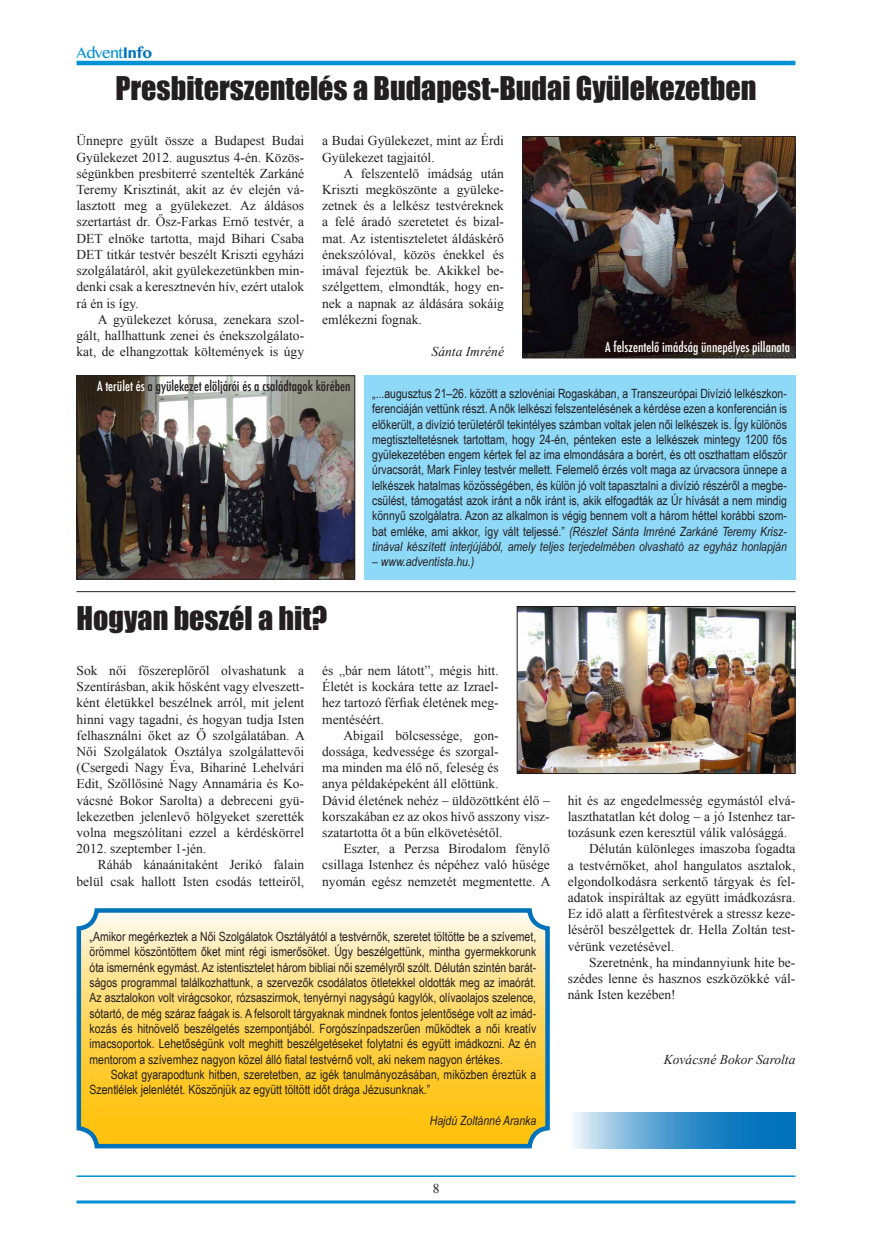
<style>
.page{position:relative;width:872px;height:1242px;background:#fff}
.page>*{position:absolute;margin:0;border:0;box-sizing:border-box;transform-origin:0 0}
.t1{font:30px "Impact";color:#231f20}
.t2{font:15px "Bangla MN";letter-spacing:-.03em;color:#0090d5}
.t3{font:13.5px/16.2px "Times New Roman";color:#231f20;text-align:justify}
.t4{font:500 condensed 13.5px "Futura";color:#231f20}
.t5{font:500 condensed 13.5px "Futura";color:#fff}
.t6{font:italic 13.5px "Times New Roman";color:#231f20}
.t7{font:12.75px/15.3px "Arial Narrow";color:#231f20;text-align:justify}
.t8{font:italic 12.75px "Arial Narrow";color:#231f20}
.s1{font-weight:700;color:#0072bc}
.s2{color:#fff}
.s3{font-style:italic}
</style>
<div class="page">
<hr style="left:77px;top:61px;width:718px;height:4px;background:#0090d5">
<hr style="left:77px;top:1175px;width:718px;height:2px;background:#0090d5">
<hr style="left:77px;top:1200px;width:718px;height:3px;background:#0090d5">
<div style="left:364px;top:375px;width:431px;height:204px;background:#8ed8f8"></div>
<img style="left:79px;top:377px;width:274px;height:200px">
<div style="left:77px;top:375px;width:278px;height:204px;border:1px solid #231f20"></div>
<img style="left:524px;top:138px;width:269px;height:218px">
<div style="left:522px;top:136px;width:273px;height:222px;border:1px solid #231f20"></div>
<hr style="left:77px;top:591px;width:718px;height:1px;background:#231f20">
<svg style="left:79px;top:910px;width:468px;height:236px;background:#fed764"></svg>
<div style="left:77px;top:908px;width:473px;height:240px;border:4px solid #0072bc;border-radius:18px"></div>
<img style="left:519px;top:608px;width:274px;height:164px">
<div style="left:517px;top:606px;width:278px;height:168px;border:1px solid #231f20"></div>
<svg style="left:574px;top:1112px;width:221px;height:36px;background:#4d9ccf"></svg>
<p class="t2" style="left:77px;top:43px;width:77px">Advent<span class="s1">Info</span></p>
<h1 class="t1" style="left:115px;top:65px;width:642px">Presbiterszentelés a Budapest-Budai Gyülekezetben</h1>
<p class="t3" style="left:77px;top:133px;width:229px">Ünnepre gyűlt össze a Budapest Budai Gyülekezet 2012. augusztus 4-én. Közös&shy;ségünkben presbiterré szentelték Zarkáné Teremy Krisztinát, akit az év elején vá&shy;lasztott meg a gyülekezet. Az áldásos szertartást dr. Ősz-Farkas Ernő testvér, a DET elnöke tartotta, majd Bihari Csaba DET titkár testvér beszélt Kriszti egyházi szolgálatáról, akit gyülekezetünkben min&shy;denki csak a keresztnevén hív, ezért utalok rá én is így.</p>
<p class="t3" style="left:77px;top:311px;width:229px;text-indent:21px">A gyülekezet kórusa, zenekara szol&shy;gált, hallhattunk zenei és énekszolgálato&shy;kat, de elhangzottak költemények is úgy</p>
<p class="t3" style="left:322px;top:133px;width:183px">a Budai Gyülekezet, mint az Érdi<br>Gyülekezet tagjaitól.</p>
<p class="t3" style="left:322px;top:165px;width:183px;text-indent:21px">A felszentelő imádság után Kriszti megköszönte a gyüleke&shy;zetnek és a lelkész testvéreknek a felé áradó szeretetet és bizal&shy;mat. Az istentiszteletet áldáskérő énekszólóval, közös énekkel és imával fejeztük be. Akikkel be&shy;szélgettem, elmondták, hogy en&shy;nek a napnak az áldására sokáig emlékezni fognak.</p>
<p class="t6" style="left:431px;top:342px;width:74px">Sánta Imréné</p>
<p class="t5" style="left:605px;top:339px;width:186px">A felszentelő imádság ünnepélyes pillanata</p>
<p class="t4" style="left:97px;top:377px;width:255px"><span class="s2">A terület és</span> a gyülekezet elöljárói és a családtagok körében</p>
<h1 class="t1" style="left:77px;top:595px;width:252px">Hogyan beszél a hit?</h1>
<p class="t7" style="left:372px;top:385px;width:416px">„...augusztus 21–26. között a szlovéniai Rogaskában, a Transzeurópai Divízió lelkészkon&shy;ferenciáján vettünk részt. A nők lelkészi felszentelésének a kérdése ezen a konferencián is előkerült, a divízió területéről tekintélyes számban voltak jelen női lelkészek is. Így különös megtiszteltetésnek tartottam, hogy 24-én, pénteken este a lelkészek mintegy 1200 fős gyülekezetében engem kértek fel az ima elmondására a borért, és ott oszthattam először úrvacsorát, Mark Finley testvér mellett. Felemelő érzés volt maga az úrvacsora ünnepe a lelkészek hatalmas közösségében, és külön jó volt tapasztalni a divízió részéről a megbe&shy;csülést, támogatást azok iránt a nők iránt is, akik elfogadták az Úr hívását a nem mindig könnyű szolgálatra. Azon az alkalmon is végig bennem volt a három héttel korábbi szom&shy;bat emléke, ami akkor, így vált teljessé.” <span class="s3">(Részlet Sánta Imréné Zarkáné Teremy Krisz&shy;tinával készített interjújából, amely teljes terjedelmében olvasható az egyház honlapján</span></p>
<p class="t8" style="left:372px;top:553px;width:104px">– www.adventista.hu.)</p>
<p class="t3" style="left:77px;top:662px;width:230px">Sok női főszereplőről olvashatunk a Szentírásban, akik hősként vagy elveszett&shy;ként életükkel beszélnek arról, mit jelent hinni vagy tagadni, és hogyan tudja Isten felhasználni őket az Ő szolgálatában. A Női Szolgálatok Osztálya szolgálattevői (Csergedi Nagy Éva, Bihariné Lehelvári Edit, Szőllősiné Nagy Annamária és Ko&shy;vácsné Bokor Sarolta) a debreceni gyü&shy;lekezetben jelenlevő hölgyeket szerették volna megszólítani ezzel a kérdéskörrel 2012. szeptember 1-jén.</p>
<p class="t3" style="left:77px;top:856px;width:229px;text-align:right">Ráháb kánaánitaként Jerikó falain belül csak hallott Isten csodás tetteiről,</p>
<p class="t3" style="left:322px;top:662px;width:178px">és „bár nem látott”, mégis hitt.<br>Életét is kockára tette az Izrael&shy;hez tartozó férfiak életének meg&shy;mentéséért.</p>
<p class="t3" style="left:322px;top:727px;width:229px;text-align:left;text-indent:21px">Abigail bölcsessége, gon-<br>dossága, kedvessége és szorgal-<br>ma minden ma élő nő, feleség és<br>anya példaképeként áll előttünk.<br>Dávid életének nehéz – üldözöttként élő – korszakában ez az okos hívő asszony vis - szatartotta őt a bűn elkövetésétől.</p>
<p class="t3" style="left:322px;top:840px;width:230px;text-indent:21px">Eszter, a Perzsa Birodalom fénylő csillaga Istenhez és népéhez való hűsége nyomán egész nemzetét megmentette. A</p>
<p class="t7" style="left:90px;top:928px;width:448px">„Amikor megérkeztek a Női Szolgálatok Osztályától a testvérnők, szeretet töltötte be a szívemet, örömmel köszöntöttem őket mint régi ismerősöket. Úgy beszélgettünk, mintha gyermekkorunk óta ismernénk egymást. Az istentisztelet három bibliai női személyről szólt. Délután szintén barát&shy;ságos programmal találkozhattunk, a szervezők csodálatos ötletekkel oldották meg az imaórát.<br>Az asztalokon volt virágcsokor, rózsaszirmok, tenyérnyi nagyságú kagylók, olívaolajos szelence, sótartó, de még száraz faágak is. A felsorolt tárgyaknak mindnek fontos jelentősége volt az imád&shy;kozás és hitnövelő beszélgetés szempontjából. Forgószínpadszerűen működtek a női kreatív imacsoportok. Lehetőségünk volt meghitt beszélgetéseket folytatni és együtt imádkozni. Az én mentorom a szívemhez nagyon közel álló fiatal testvérnő volt, aki nekem nagyon értékes.</p>
<p class="t7" style="left:90px;top:1066px;width:448px;text-indent:21px">Sokat gyarapodtunk hitben, szeretetben, az igék tanulmányozásában, miközben éreztük a<br>Szentlélek jelenlétét. Köszönjük az együtt töltött időt drága Jézusunknak.”</p>
<p class="t8" style="left:430px;top:1111px;width:108px">Hajdú Zoltánné Aranka</p>
<p class="t3" style="left:568px;top:792px;width:229px">hit és az engedelmesség egymástól elvá-</p>
<p class="t3" style="left:568px;top:808px;width:229px">laszthatatlan két dolog – a jó Istenhez tar-</p>
<p class="t3" style="left:568px;top:824px;width:221px">tozásunk ezen keresztül válik valósággá.</p>
<p class="t3" style="left:589px;top:840px;width:208px">Délután különleges imaszoba fogadta</p>
<p class="t3" style="left:568px;top:856px;width:229px">a testvérnőket, ahol hangulatos asztalok,</p>
<p class="t3" style="left:568px;top:873px;width:229px">elgondolkodásra serkentő tárgyak és fel-</p>
<p class="t3" style="left:568px;top:889px;width:229px">adatok inspiráltak az együtt imádkozásra.</p>
<p class="t3" style="left:568px;top:905px;width:229px">Ez idő alatt a férfitestvérek a stressz keze-</p>
<p class="t3" style="left:568px;top:921px;width:229px">léséről beszélgettek dr. Hella Zoltán test-</p>
<p class="t3" style="left:568px;top:937px;width:108px">vérünk vezetésével.</p>
<p class="t3" style="left:589px;top:954px;width:208px">Szeretnénk, ha mindannyiunk hite be-</p>
<p class="t3" style="left:568px;top:970px;width:229px">szédes lenne és hasznos eszközökké vál-</p>
<p class="t3" style="left:568px;top:986px;width:109px">nánk Isten kezében!</p>
<p class="t6" style="left:664px;top:1050px;width:133px">Kovácsné Bokor Sarolta</p>
<p class="t3" style="left:433px;top:1180px;width:8px">8</p>
</div>
